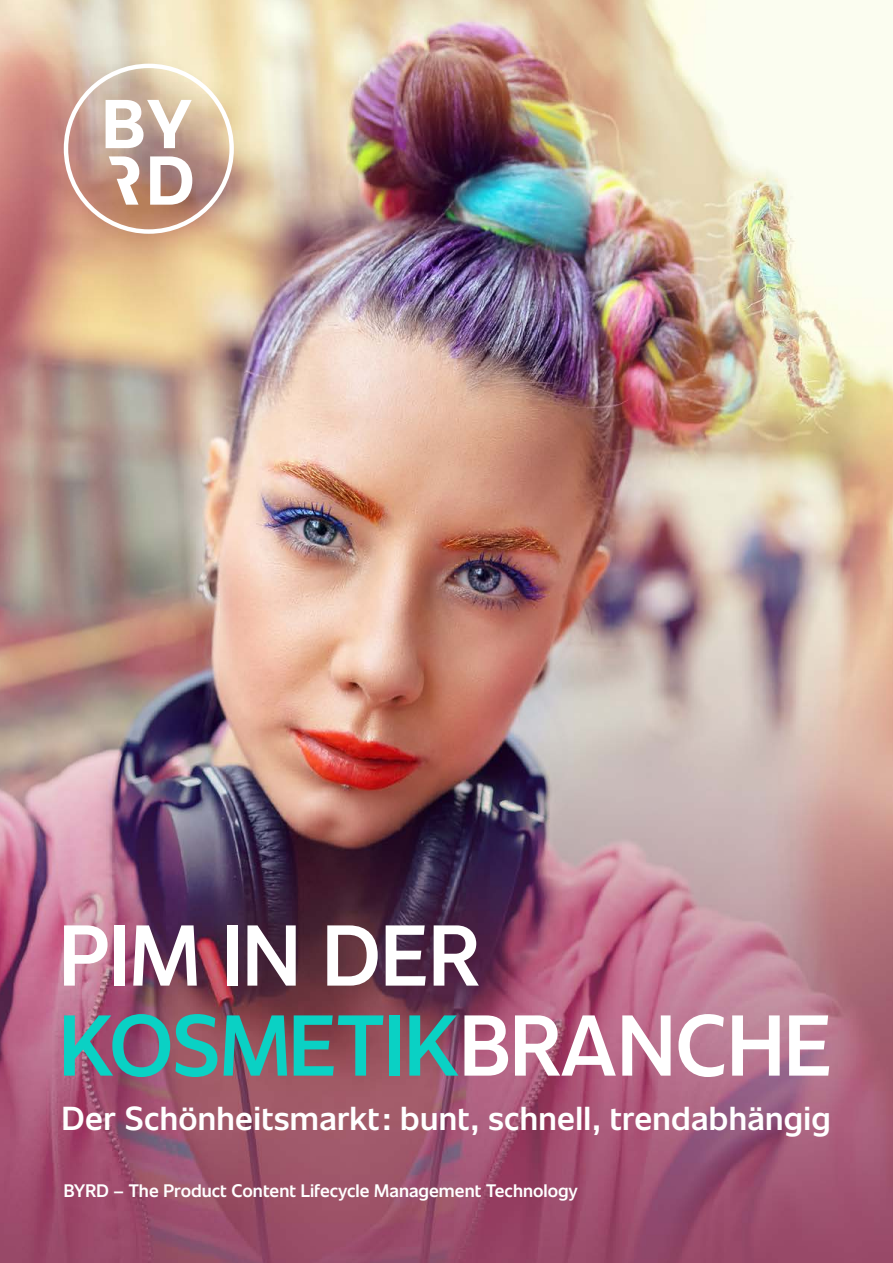
<style>
.page{position:relative;width:893px;height:1263px;background:#fff}
.page>*{position:absolute;margin:0;border:0;box-sizing:border-box;transform-origin:0 0}
.t1{font:600 85.5px/90px "Unitext";letter-spacing:.005em;color:#fff}
.t2{font:600 33px "Unitext";letter-spacing:.01em;color:#fff}
.t3{font:600 18px "Unitext";color:#fff}
.s1{color:#0ad1c4}
</style>
<div class="page">
<img style="left:0;top:0;width:893px;height:1263px">
<svg style="left:64px;top:64px;width:170px;height:170px"></svg>
<h1 class="t1" style="left:60px;top:906px;width:774px">PIM IN DER<br><span class="s1">KOSMETIK</span>BRANCHE</h1>
<h2 class="t2" style="left:62px;top:1094px;width:770px">Der Schönheitsmarkt: bunt, schnell, trendabhängig</h2>
<p class="t3" style="left:64px;top:1178px;width:515px">BYRD – The Product Content Lifecycle Management Technology</p>
</div>
